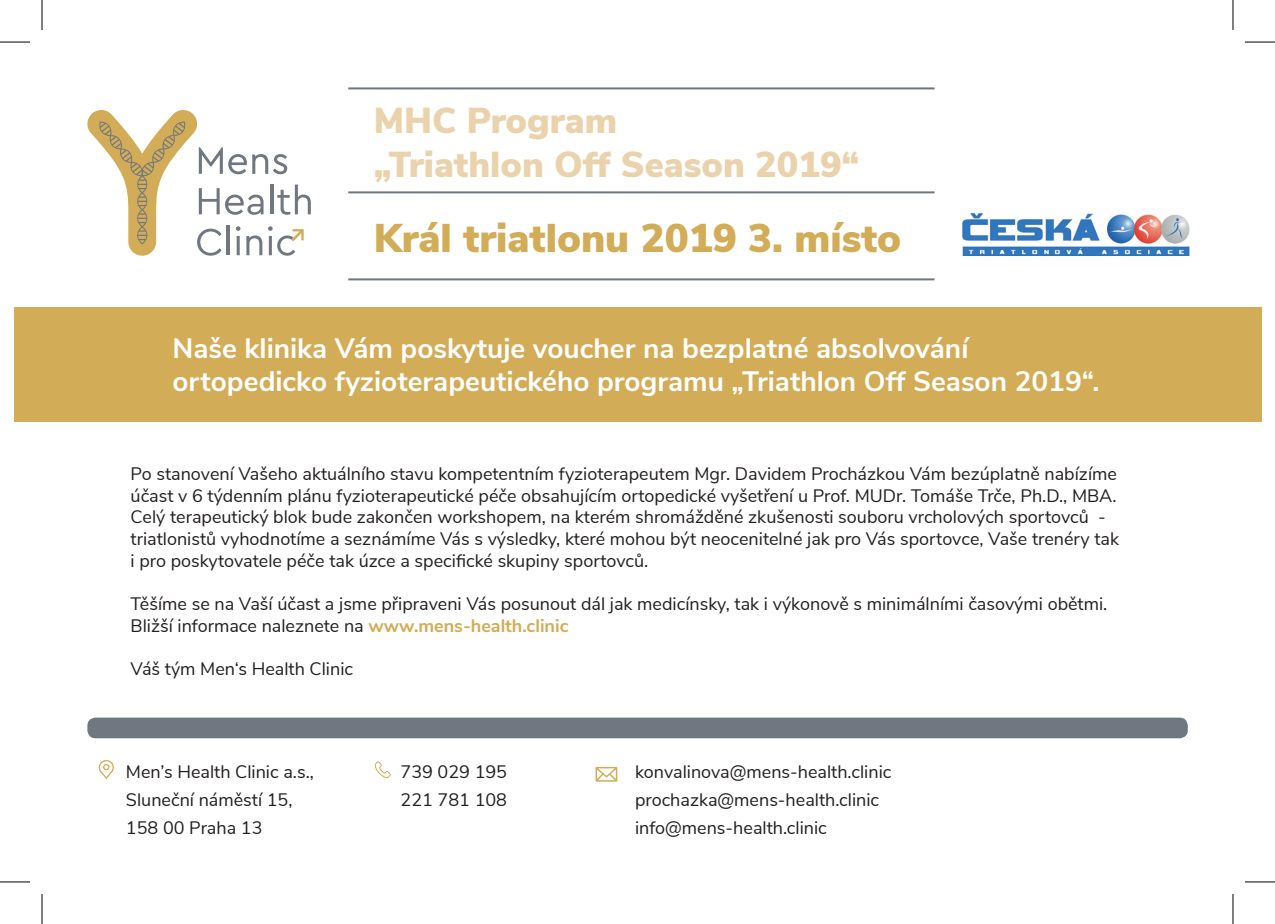
<style>
.page{position:relative;width:1275px;height:924px;background:#fff}
.page>*{position:absolute;margin:0;border:0;box-sizing:border-box;transform-origin:0 0}
.t1{font:900 40px "Nunito Sans";color:#d2ac56}
.t2{font:900 36px/43.2px "Nunito Sans";color:#ead3ac}
.t3{font:700 28px/33.6px "Nunito Sans";color:#fff}
.t4{font:18px/21.6px "Nunito Sans";color:#231f20}
.s1{font-weight:700;color:#d2ac56}
</style>
<div class="page">
<div style="left:14px;top:307px;width:1247px;height:115px;background:#d2ac56"></div>
<svg style="left:87px;top:110px;width:224px;height:145px"></svg>
<div style="left:87px;top:717px;width:1100px;height:21px;background:#707780;border-radius:8px"></div>
<hr style="left:348px;top:278px;width:586px;height:2px;background:#707780">
<hr style="left:348px;top:87px;width:586px;height:2px;background:#707780">
<hr style="left:348px;top:191px;width:586px;height:2px;background:#707780">
<img style="left:962px;top:213px;width:228px;height:42px">
<svg style="left:595px;top:766px;width:22px;height:15px"></svg>
<svg style="left:375px;top:761px;width:16px;height:16px"></svg>
<svg style="left:98px;top:760px;width:16px;height:18px"></svg>
<hr style="left:0;top:42px;width:30px;height:1px;background:#000">
<hr style="left:1245px;top:42px;width:30px;height:1px;background:#000">
<hr style="left:0;top:881px;width:30px;height:1px;background:#000">
<hr style="left:1245px;top:881px;width:30px;height:1px;background:#000">
<hr style="left:42px;top:0;width:1px;height:30px;background:#000">
<hr style="left:42px;top:893px;width:1px;height:30px;background:#000">
<hr style="left:1232px;top:0;width:1px;height:30px;background:#000">
<hr style="left:1232px;top:893px;width:1px;height:30px;background:#000">
<h2 class="t2" style="left:374px;top:98px;width:487px">MHC Program<br>„Triathlon Off Season 2019“</h2>
<h1 class="t1" style="left:374px;top:209px;width:529px">Král triatlonu 2019 3. místo</h1>
<h3 class="t3" style="left:172px;top:329px;width:928px">Naše klinika Vám poskytuje voucher na bezplatné absolvování ortopedicko fyzioterapeutického programu „Triathlon Off Season 2019“.</h3>
<p class="t4" style="left:131px;top:462px;width:990px">Po stanovení Vašeho aktuálního stavu kompetentním fyzioterapeutem Mgr. Davidem Procházkou Vám bezúplatně nabízíme účast v 6 týdenním plánu fyzioterapeutické péče obsahujícím ortopedické vyšetření u Prof. MUDr. Tomáše Trče, Ph.D., MBA.<br>Celý terapeutický blok bude zakončen workshopem, na kterém shromážděné zkušenosti souboru vrcholových sportovců - triatlonistů vyhodnotíme a seznámíme Vás s výsledky, které mohou být neocenitelné jak pro Vás sportovce, Vaše trenéry tak i pro poskytovatele péče tak úzce a specifické skupiny sportovců.</p>
<p class="t4" style="left:131px;top:591px;width:978px">Těšíme se na Vaší účast a jsme připraveni Vás posunout dál jak medicínsky, tak i výkonově s minimálními časovými obětmi.<br>Bližší informace naleznete na <span class="s1">www.mens-health.clinic</span></p>
<p class="t4" style="left:131px;top:656px;width:224px">Váš tým Men‘s Health Clinic</p>
<p class="t4" style="left:126px;top:756px;width:189px;line-height:28px">Men’s Health Clinic a.s.,<br>Sluneční náměstí 15,<br>158 00 Praha 13</p>
<p class="t4" style="left:400px;top:756px;width:108px;line-height:28px">739 029 195<br>221 781 108</p>
<p class="t4" style="left:635px;top:756px;width:258px;line-height:28px">konvalinova@mens-health.clinic prochazka@mens-health.clinic info@mens-health.clinic</p>
</div>
